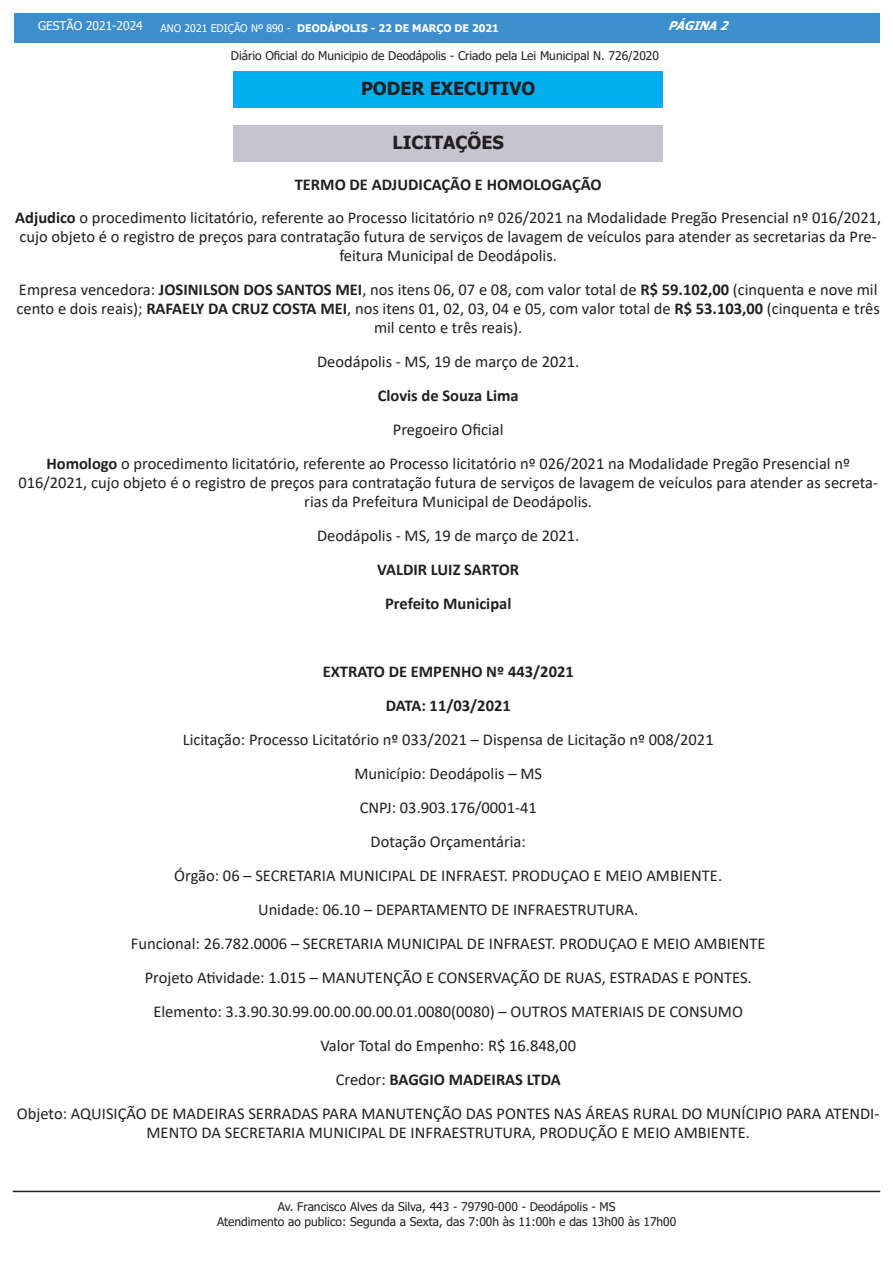
<style>
.page{position:relative;width:893px;height:1263px;background:#fff}
.page>*{position:absolute;margin:0;border:0;box-sizing:border-box;transform-origin:0 0}
.t1{font:700 18px "Tahoma";color:#231f20}
.t2{font:16.5px/18.9px "Calibri";color:#231f20;text-align:center}
.t3{font:700 16.5px "Calibri";color:#231f20}
.t4{font:12px/14.4px "Tahoma";color:#231f20;text-align:center}
.t5{font:12px "Tahoma";color:#fff}
.t6{font:italic 700 12px "Tahoma";color:#fff}
.t7{font:700 10.5px "Tahoma";color:#fff}
.s1{font-weight:400}
.s2{font-weight:700}
</style>
<div class="page">
<div style="left:14px;top:14px;width:865px;height:29px;background:#3c8ecc"></div>
<hr style="left:13px;top:1191px;width:867px;height:1px;background:#231f20">
<div style="left:233px;top:72px;width:430px;height:36px;background:#00aeef"></div>
<div style="left:233px;top:126px;width:430px;height:36px;background:#c6c4cf"></div>
<p class="t5" style="left:38px;top:18px;width:106px">GESTÃO 2021-2024</p>
<p class="t7" style="left:161px;top:21px;width:340px"><span class="s1">ANO 2021 EDIÇÃO Nº 890 -</span> DEODÁPOLIS - 22 DE MARÇO DE 2021</p>
<p class="t6" style="left:668px;top:17px;width:68px">PÁGINA2</p>
<p class="t4" style="left:231px;top:49px;width:430px">Diário Oficial do Municipio de Deodápolis - Criado pela Lei Municipal N. 726/2020</p>
<p class="t1" style="left:361px;top:76px;width:176px">PODER EXECUTIVO</p>
<p class="t1" style="left:393px;top:130px;width:113px">LICITAÇÕES</p>
<p class="t3" style="left:295px;top:172px;width:308px">TERMO DE ADJUDICAÇÃO E HOMOLOGAÇÃO</p>
<p class="t2" style="left:15px;top:208px;width:867px"><span class="s2">Adjudico</span> o procedimento licitatório, referente ao Processo licitatório nº 026/2021 na Modalidade Pregão Presencial nº 016/2021, cujo objeto é o registro de preços para contratação futura de serviços de lavagem de veículos para atender as secretarias da Pre&shy;feitura Municipal de Deodápolis.</p>
<p class="t2" style="left:17px;top:280px;width:865px">Empresa vencedora: <span class="s2">JOSINILSON DOS SANTOS MEI</span>, nos itens 06, 07 e 08, com valor total de <span class="s2">R$ 59.102,00</span> (cinquenta e nove mil cento e dois reais); <span class="s2">RAFAELY DA CRUZ COSTA MEI</span>, nos itens 01, 02, 03, 04 e 05, com valor total de <span class="s2">R$ 53.103,00</span> (cinquenta e três mil cento e três reais).</p>
<p class="t2" style="left:317px;top:352px;width:264px">Deodápolis - MS, 19 de março de 2021.</p>
<p class="t3" style="left:378px;top:384px;width:143px">Clovis de Souza Lima</p>
<p class="t2" style="left:393px;top:420px;width:112px">Pregoeiro Oficial</p>
<p class="t2" style="left:18px;top:454px;width:861px"><span class="s2">Homologo</span> o procedimento licitatório, referente ao Processo licitatório nº 026/2021 na Modalidade Pregão Presencial nº<br>016/2021, cujo objeto é o registro de preços para contratação futura de serviços de lavagem de veículos para atender as secreta&shy;rias da Prefeitura Municipal de Deodápolis.</p>
<p class="t2" style="left:317px;top:526px;width:264px">Deodápolis - MS, 19 de março de 2021.</p>
<p class="t3" style="left:377px;top:558px;width:143px">VALDIR LUIZ SARTOR</p>
<p class="t3" style="left:385px;top:592px;width:128px">Prefeito Municipal</p>
<p class="t3" style="left:323px;top:660px;width:252px">EXTRATO DE EMPENHO Nº 443/2021</p>
<p class="t3" style="left:386px;top:694px;width:126px">DATA: 11/03/2021</p>
<p class="t2" style="left:183px;top:730px;width:532px">Licitação: Processo Licitatório nº 033/2021 – Dispensa de Licitação nº 008/2021</p>
<p class="t2" style="left:354px;top:764px;width:189px">Município: Deodápolis – MS</p>
<p class="t2" style="left:360px;top:798px;width:179px">CNPJ: 03.903.176/0001-41</p>
<p class="t2" style="left:370px;top:832px;width:157px">Dotação Orçamentária:</p>
<p class="t2" style="left:174px;top:866px;width:549px">Órgão: 06 – SECRETARIA MUNICIPAL DE INFRAEST. PRODUÇAO E MEIO AMBIENTE.</p>
<p class="t2" style="left:258px;top:900px;width:382px">Unidade: 06.10 – DEPARTAMENTO DE INFRAESTRUTURA.</p>
<p class="t2" style="left:131px;top:934px;width:636px">Funcional: 26.782.0006 – SECRETARIA MUNICIPAL DE INFRAEST. PRODUÇAO E MEIO AMBIENTE</p>
<p class="t2" style="left:145px;top:967px;width:609px">Projeto Atividade: 1.015 – MANUTENÇÃO E CONSERVAÇÃO DE RUAS, ESTRADAS E PONTES.</p>
<p class="t2" style="left:153px;top:1001px;width:591px">Elemento: 3.3.90.30.99.00.00.00.00.01.0080(0080) – OUTROS MATERIAIS DE CONSUMO</p>
<p class="t2" style="left:320px;top:1035px;width:257px">Valor Total do Empenho: R$ 16.848,00</p>
<p class="t3" style="left:336px;top:1068px;width:227px"><span class="s1">Credor:</span> BAGGIO MADEIRAS LTDA</p>
<p class="t2" style="left:17px;top:1103px;width:864px">Objeto: AQUISIÇÃO DE MADEIRAS SERRADAS PARA MANUTENÇÃO DAS PONTES NAS ÁREAS RURAL DO MUNÍCIPIO PARA ATENDI-<br>MENTO DA SECRETARIA MUNICIPAL DE INFRAESTRUTURA, PRODUÇÃO E MEIO AMBIENTE.</p>
<p class="t4" style="left:217px;top:1200px;width:461px">Av. Francisco Alves da Silva, 443 - 79790-000 - Deodápolis - MS<br>Atendimento ao publico: Segunda a Sexta, das 7:00h às 11:00h e das 13h00 às 17h00</p>
</div>
